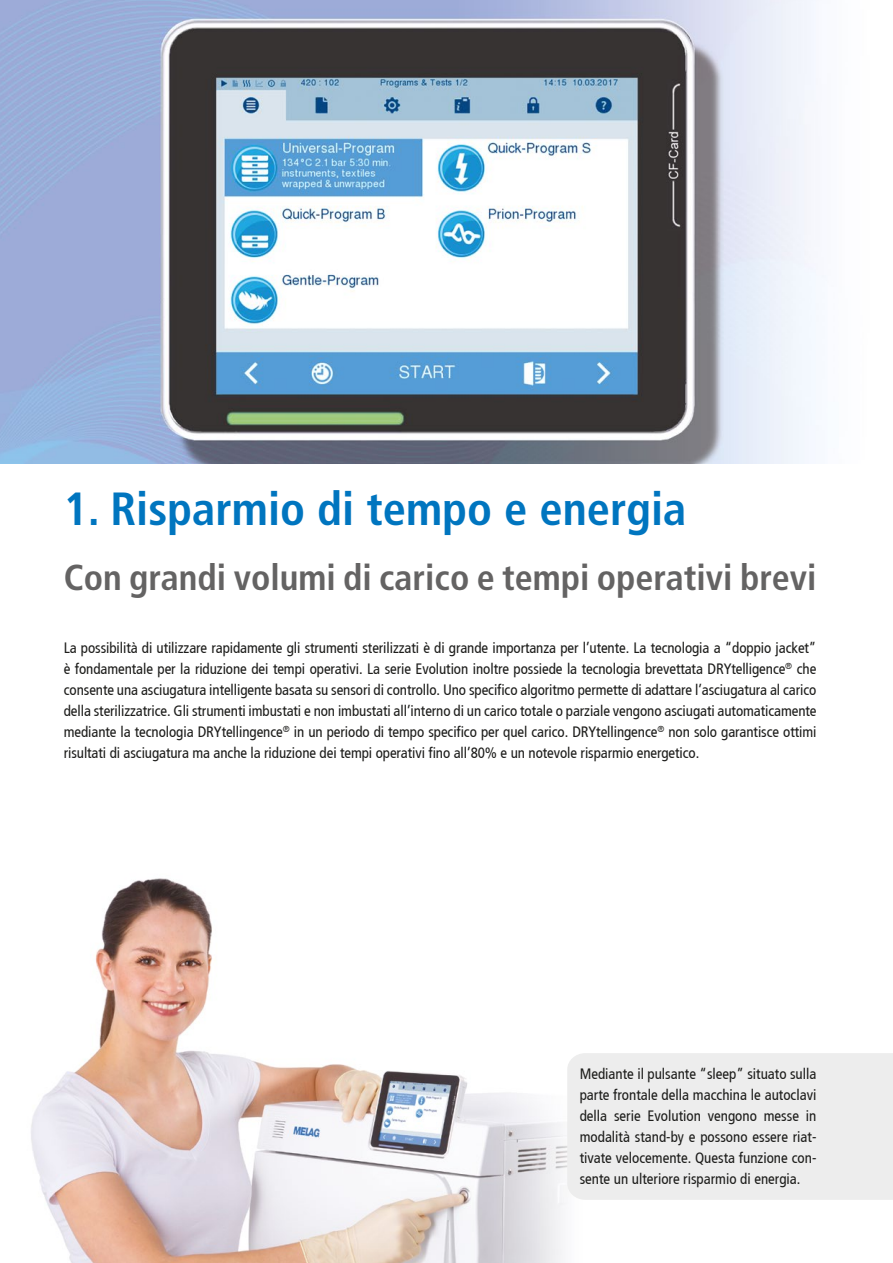
<style>
.page{position:relative;width:893px;height:1263px;background:#fff}
.page>*{position:absolute;margin:0;border:0;box-sizing:border-box;transform-origin:0 0}
.t1{font:700 condensed 46.5px "Frutiger";color:#0075bf}
.t2{font:700 condensed 36px "Frutiger";color:#646363}
.t3{font:condensed 15px/21px "Frutiger";letter-spacing:-.005em;color:#1d1d1b;text-align:justify}
</style>
<div class="page">
<img style="left:31px;top:878px;width:536px;height:385px">
<img style="left:0;top:0;width:824px;height:463px">
<div style="left:567px;top:1053px;width:326px;height:147px;background:#ededed"></div>
<h1 class="t1" style="left:64px;top:481px;width:624px">1. Risparmio di tempo e energia</h1>
<h2 class="t2" style="left:64px;top:556px;width:754px">Con grandi volumi di carico e tempi operativi brevi</h2>
<p class="t3" style="left:64px;top:637px;width:754px">La possibilità di utilizzare rapidamente gli strumenti sterilizzati è di grande importanza per l’utente. La tecnologia a “doppio jacket” è fondamentale per la riduzione dei tempi operativi. La serie Evolution inoltre possiede la tecnologia brevettata DRYtelligence<sup>®</sup> che consente una asciugatura intelligente basata su sensori di controllo. Uno specifico algoritmo permette di adattare l’asciugatura al carico della sterilizzatrice. Gli strumenti imbustati e non imbustati all’interno di un carico totale o parziale vengono asciugati automaticamente mediante la tecnologia DRYtellingence<sup>®</sup> in un periodo di tempo specifico per quel carico. DRYtellingence<sup>®</sup> non solo garantisce ottimi risultati di asciugatura ma anche la riduzione dei tempi operativi fino all’80% e un notevole risparmio energetico.</p>
<p class="t3" style="left:580px;top:1063px;width:238px">Mediante il pulsante “sleep” situato sulla parte frontale della macchina le autoclavi della serie Evolution vengono messe in modalità stand-by e possono essere riat&shy;tivate velocemente. Questa funzione con&shy;sente un ulteriore risparmio di energia.</p>
</div>
